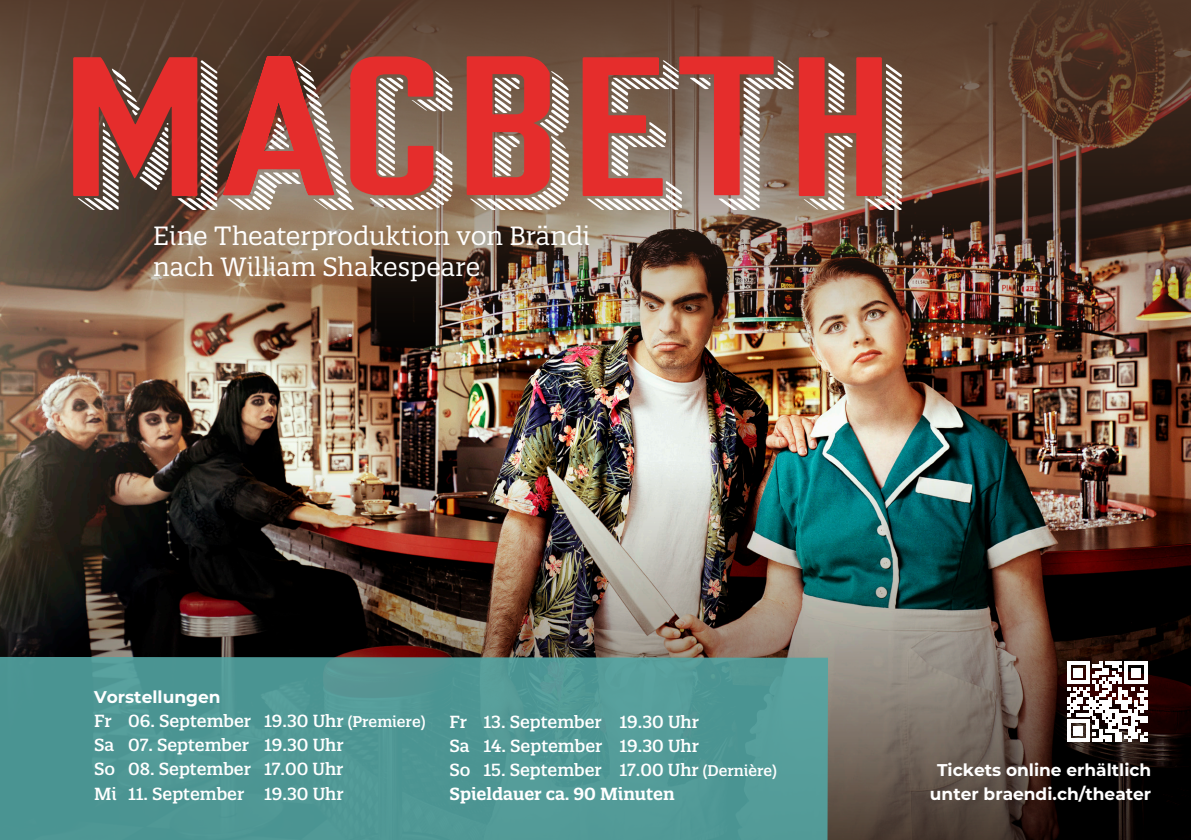
<style>
.page{position:relative;width:1191px;height:840px;background:#fff}
.page>*{position:absolute;margin:0;border:0;box-sizing:border-box;transform-origin:0 0}
.t1{font:25.6px/30.6px "Quatro Slab";color:#fff}
.t2{font:500 17px/24px "Quatro Slab";color:#fff}
.t3{font:700 17px/24px "Montserrat";color:#fff;text-align:center}
.s1{font-size:15px}
.s2{font-weight:600}
</style>
<div class="page">
<img style="left:0;top:0;width:1191px;height:404px">
<img style="left:0;top:404px;width:1191px;height:435px">
<svg style="left:0;top:656px;width:828px;height:183px;background:#4f9794"></svg>
<div style="left:107px;top:179px;width:526px;height:147px;background:#6b4e31;opacity:.59"></div>
<svg style="left:1067px;top:661px;width:80px;height:80px"></svg>
<svg style="left:73px;top:57px;width:144px;height:153px;background:#ae4a45"></svg>
<svg style="left:223px;top:56px;width:229px;height:154px;background:#b15d54"></svg>
<svg style="left:582px;top:56px;width:211px;height:154px;background:#b26a62"></svg>
<svg style="left:799px;top:57px;width:102px;height:153px;background:#c55e56"></svg>
<svg style="left:467px;top:56px;width:101px;height:154px;background:#c95e57"></svg>
<h1 class="t1" style="left:153px;top:220px;width:438px">Eine Theaterproduktion von Brändi nach William Shakespeare</h1>
<p class="t3" style="left:94px;top:684px;width:128px">Vorstellungen</p>
<p class="t2" style="left:94px;top:708px;width:333px">Fr 06. September 19.30 Uhr <span class="s1">(Premiere)<br></span>Sa 07. September 19.30 Uhr<br>So 08. September 17.00 Uhr<br>Mi 11. September 19.30 Uhr</p>
<p class="t2" style="left:449px;top:709px;width:329px">Fr 13. September 19.30 Uhr<br>Sa 14. September 19.30 Uhr<br>So 15. September 17.00 Uhr <span class="s1">(Dernière)<br></span><span class="s2">Spieldauer ca. 90 Minuten</span></p>
<p class="t3" style="left:930px;top:756px;width:223px">Tickets online erhältlich unter braendi.ch/theater</p>
</div>
